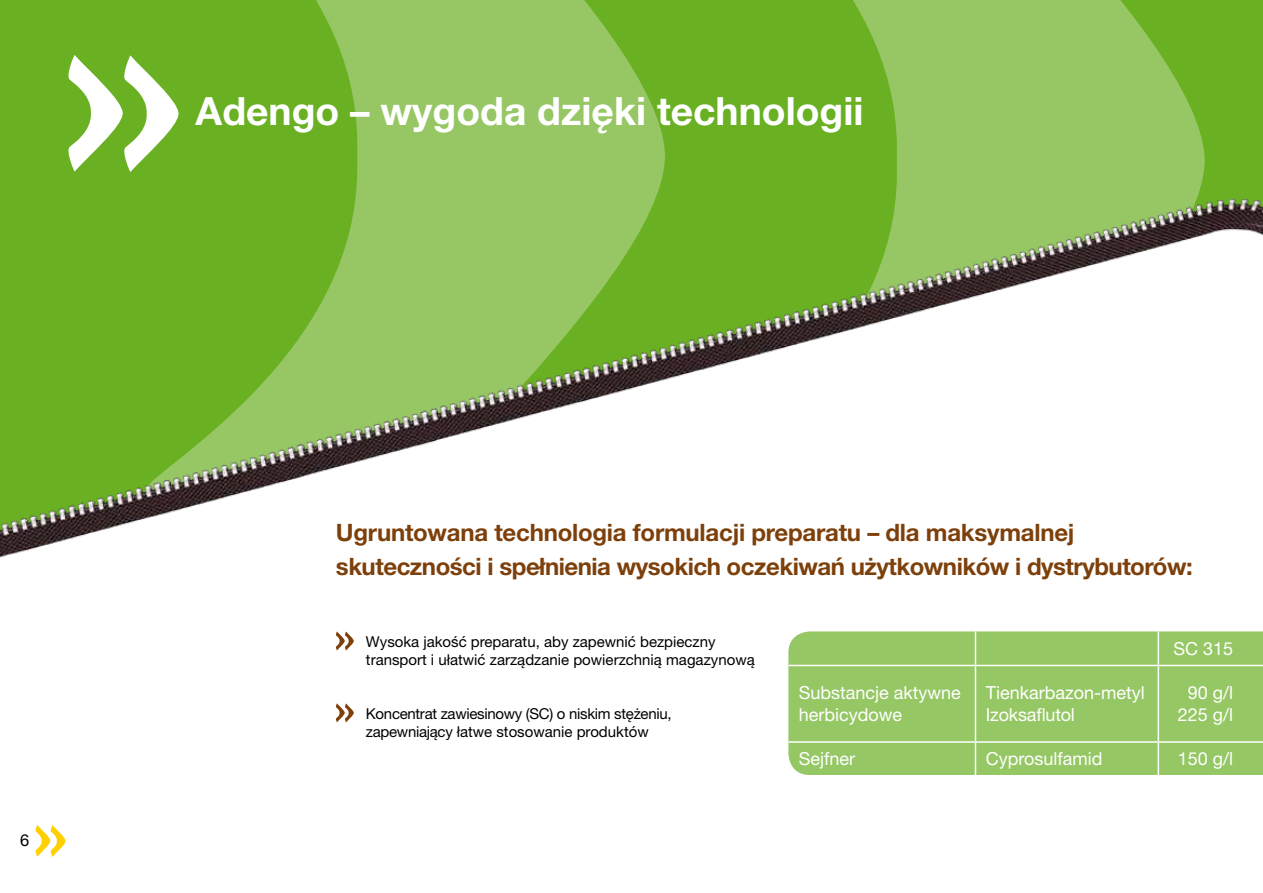
<style>
.page{position:relative;width:1263px;height:893px;background:#fff}
.page>*{position:absolute;margin:0;border:0;box-sizing:border-box;transform-origin:0 0}
.t1{font:700 39px "Helvetica Neue LT Pro";color:#fff}
.t2{font:700 24px/34.5px "Helvetica Neue LT Pro";letter-spacing:-.02em;color:#7d400b}
.t3{font:18px/21.6px "Helvetica Neue LT Pro";color:#fff}
.t4{font:16.5px "Helvetica Neue LT Pro";color:#000}
.t5{font:15px/18px "Helvetica Neue LT Pro";color:#000}
.t6{font:15px/18px "Helvetica Neue LT Pro";letter-spacing:-.02em;color:#000}
</style>
<div class="page">
<img style="left:0;top:0;width:1263px;height:857px">
<svg style="left:335px;top:631px;width:19px;height:20px"></svg>
<svg style="left:335px;top:703px;width:19px;height:19px"></svg>
<div style="left:788px;top:631px;width:475px;height:144px;background:#96c765"></div>
<hr style="left:975px;top:631px;width:1px;height:34px;background:#fff">
<hr style="left:1157px;top:631px;width:2px;height:34px;background:#fff">
<hr style="left:788px;top:665px;width:187px;height:1px;background:#fff">
<hr style="left:975px;top:665px;width:183px;height:1px;background:#fff">
<hr style="left:975px;top:666px;width:1px;height:75px;background:#fff">
<hr style="left:1158px;top:665px;width:105px;height:1px;background:#fff">
<hr style="left:1157px;top:666px;width:2px;height:75px;background:#fff">
<hr style="left:788px;top:741px;width:187px;height:2px;background:#fff">
<hr style="left:975px;top:741px;width:183px;height:2px;background:#fff">
<hr style="left:975px;top:743px;width:1px;height:33px;background:#fff">
<hr style="left:1158px;top:741px;width:105px;height:2px;background:#fff">
<hr style="left:1157px;top:743px;width:2px;height:33px;background:#fff">
<p class="t4" style="left:20px;top:830px;width:11px">6</p>
<h1 class="t1" style="left:196px;top:86px;width:669px">Adengo – wygoda dzięki technologii</h1>
<p class="t2" style="left:336px;top:514px;width:858px">Ugruntowana technologia formulacji preparatu – dla maksymalnej skuteczności i spełnienia wysokich oczekiwań użytkowników i dystrybutorów:</p>
<p class="t5" style="left:366px;top:633px;width:390px">Wysoka jakość preparatu, aby zapewnić bezpieczny transport i ułatwić zarządzanie powierzchnią magazynową</p>
<p class="t6" style="left:366px;top:704px;width:307px">Koncentrat zawiesinowy (SC) o niskim stężeniu, zapewniający łatwe stosowanie produktów</p>
<p class="t3" style="left:1173px;top:637px;width:61px">SC 315</p>
<p class="t3" style="left:799px;top:682px;width:164px">Substancje aktywne herbicydowe</p>
<p class="t3" style="left:986px;top:682px;width:161px">Tienkarbazon-metyl<br>Izoksaflutol</p>
<p class="t3" style="left:1178px;top:682px;width:57px;text-align:center">90 g/l<br>225 g/l</p>
<p class="t3" style="left:799px;top:748px;width:58px">Sejfner</p>
<p class="t3" style="left:986px;top:748px;width:118px">Cyprosulfamid</p>
<p class="t3" style="left:1178px;top:748px;width:57px">150 g/l</p>
</div>
